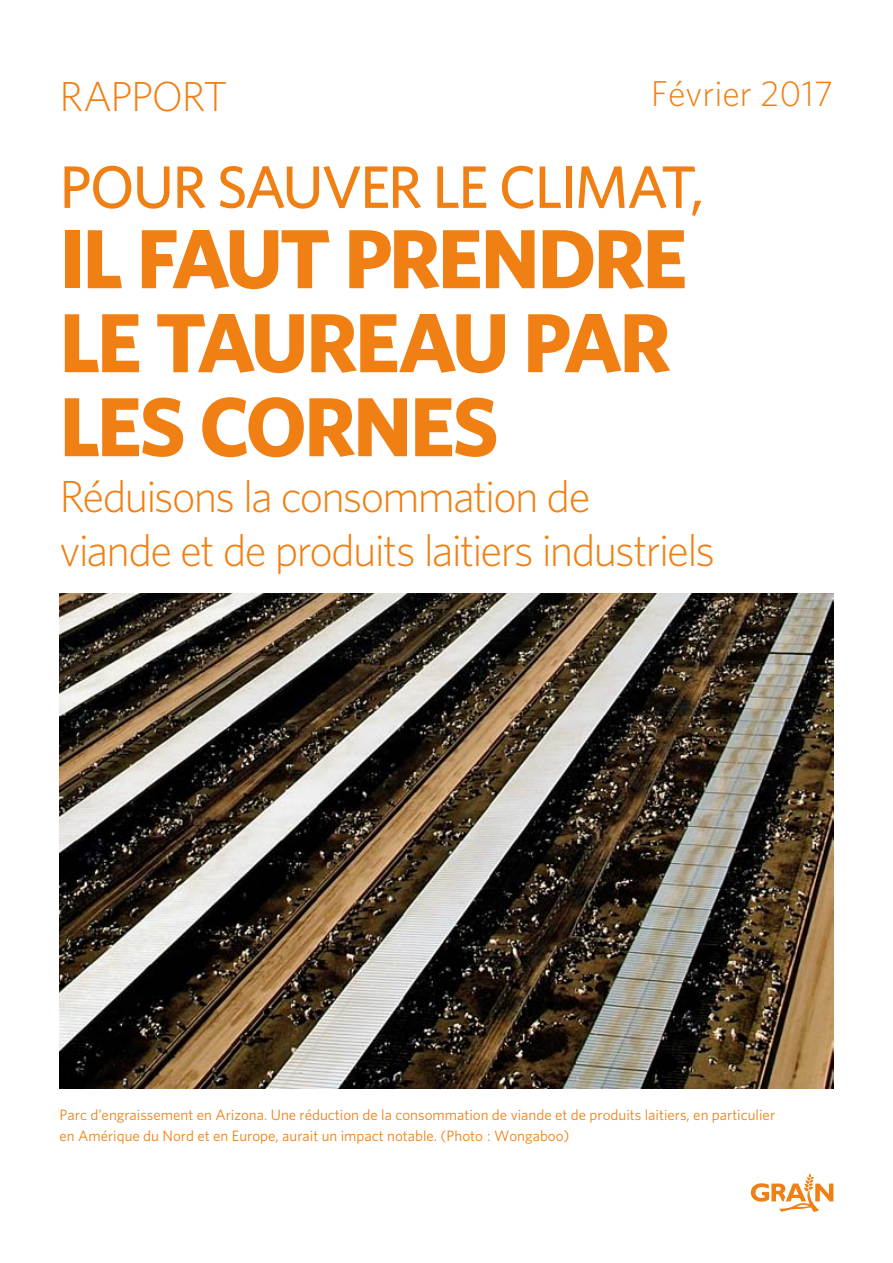
<style>
.page{position:relative;width:893px;height:1263px;background:#fff}
.page>*{position:absolute;margin:0;border:0;box-sizing:border-box;transform-origin:0 0}
.Doc_title{font:700 84px/84px "Whitney";letter-spacing:-.035em;color:#f08013}
.Doc_title-2{font:500 60px "Whitney";letter-spacing:-.035em;color:#f08013}
.Doc_subtitle{font:300 45px "Whitney";letter-spacing:-.04em;color:#f08013}
.type_of_document{font:300 42px "Whitney";letter-spacing:-.035em;color:#f08013}
.Main_date{font:300 36px "Whitney";color:#f08013}
.Photo_caption{font:15px/20.9px "Whitney";color:#f08013}
</style>
<div class="page">
<svg style="left:751px;top:1173px;width:82px;height:39px"></svg>
<img style="left:60px;top:593px;width:773px;height:496px">
<p class="type_of_document" style="left:60px;top:72px;width:169px">RAPPORT</p>
<p class="Main_date" style="left:651px;top:73px;width:184px">Février 2017</p>
<p class="Doc_title-2" style="left:60px;top:151px;width:646px">POUR SAUVER LE CLIMAT,</p>
<p class="Doc_title" style="left:60px;top:215px;width:629px">IL FAUT PRENDRE<br>LE TAUREAU PAR<br>LES CORNES</p>
<p class="Doc_subtitle" style="left:60px;top:470px;width:532px">Réduisons la consommation de</p>
<p class="Doc_subtitle" style="left:60px;top:524px;width:657px">viande et de produits laitiers industriels</p>
<p class="Photo_caption" style="left:60px;top:1104px;width:717px">Parc d’engraissement en Arizona. Une réduction de la consommation de viande et de produits laitiers, en particulier en Amérique du Nord et en Europe, aurait un impact notable. (Photo : Wongaboo)</p>
</div>
